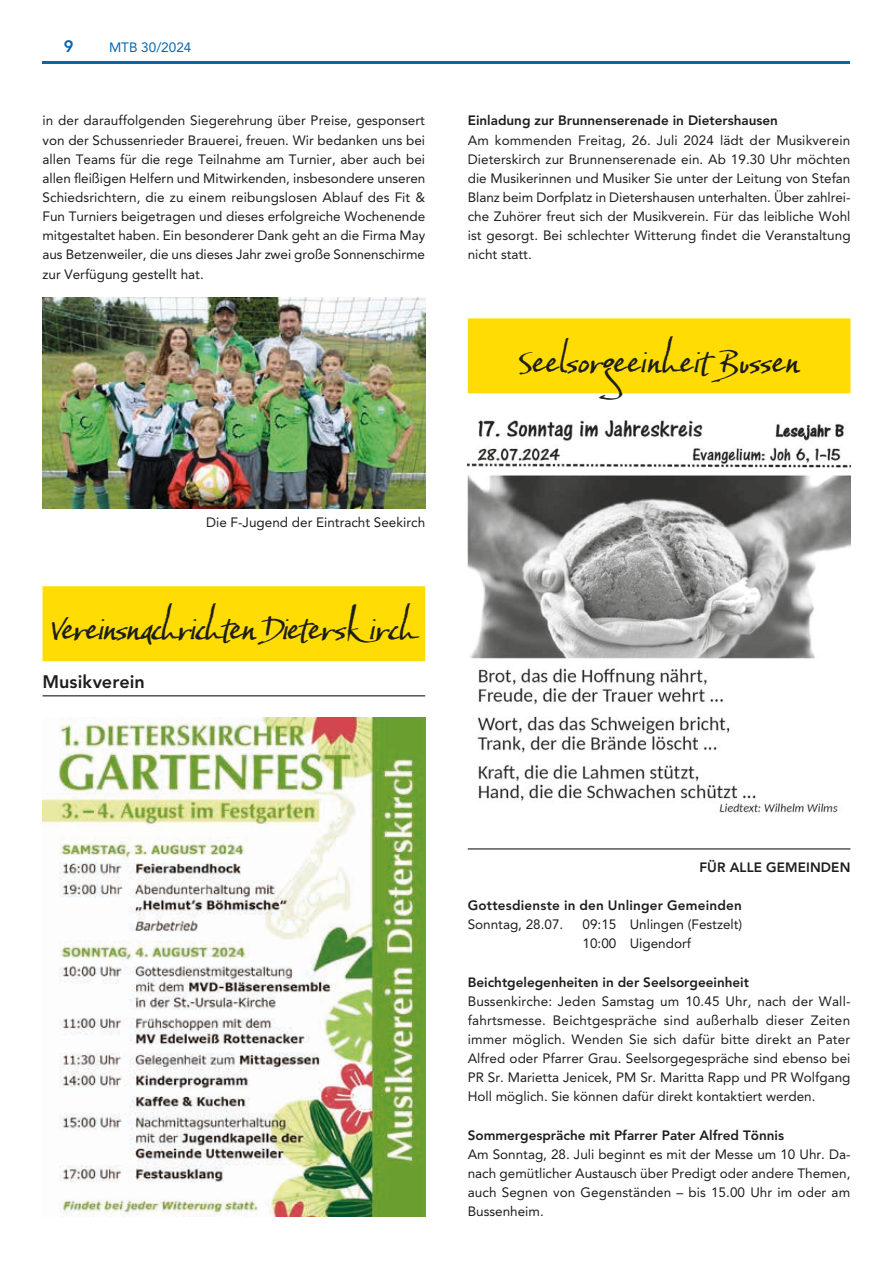
<style>
.page{position:relative;width:893px;height:1263px;background:#fff}
.page>*{position:absolute;margin:0;border:0;box-sizing:border-box;transform-origin:0 0}
.t1{font:37.5px "Baka Too";letter-spacing:-.02em;color:#1d1d1b}
.t2{font:37.5px "Baka Too";color:#1d1d1b}
.t3{font:800 18px "Avenir LT Pro";color:#1d1d1b}
.t4{font:800 16.5px "Avenir LT Pro";color:#0766b0}
.t5{font:13.5px/19.2px "Avenir LT Pro";color:#1d1d1b;text-align:justify}
.t6{font:800 13.5px "Avenir LT Pro";color:#1d1d1b}
.t7{font:13.5px "Avenir LT Pro";color:#0766b0}
</style>
<div class="page">
<hr style="left:43px;top:62px;width:807px;height:2px;background:#0766b0">
<div style="left:468px;top:318px;width:382px;height:75px;background:#ffdd04"></div>
<hr style="left:468px;top:848px;width:382px;height:1px;background:#1d1d1b">
<div style="left:43px;top:586px;width:382px;height:75px;background:#ffdd04"></div>
<hr style="left:43px;top:695px;width:382px;height:1px;background:#1d1d1b">
<img style="left:468px;top:420px;width:382px;height:394px">
<img style="left:43px;top:718px;width:382px;height:498px">
<img style="left:43px;top:298px;width:382px;height:210px">
<p class="t4" style="left:64px;top:36px;width:11px">9</p>
<p class="t7" style="left:109px;top:39px;width:84px">MTB 30/2024</p>
<p class="t5" style="left:43px;top:111px;width:384px">in der darauffolgenden Siegerehrung über Preise, gesponsert von der Schussenrieder Brauerei, freuen. Wir bedanken uns bei allen Teams für die rege Teilnahme am Turnier, aber auch bei allen fleißigen Helfern und Mitwirkenden, insbesondere unseren Schiedsrichtern, die zu einem reibungslosen Ablauf des Fit &amp; Fun Turniers beigetragen und dieses erfolgreiche Wochenende mitgestaltet haben. Ein besonderer Dank geht an die Firma May aus Betzenweiler, die uns dieses Jahr zwei große Sonnenschirme zur Verfügung gestellt hat.</p>
<p class="t6" style="left:468px;top:113px;width:312px">Einladung zur Brunnenserenade in Dietershausen</p>
<p class="t5" style="left:468px;top:130px;width:384px">Am kommenden Freitag, 26. Juli 2024 lädt der Musikverein Dieterskirch zur Brunnenserenade ein. Ab 19.30 Uhr möchten die Musikerinnen und Musiker Sie unter der Leitung von Stefan Blanz beim Dorfplatz in Dietershausen unterhalten. Über zahlrei&shy;che Zuhörer freut sich der Musikverein. Für das leibliche Wohl ist gesorgt. Bei schlechter Witterung findet die Veranstaltung nicht statt.</p>
<h1 class="t2" style="left:517px;top:338px;width:285px">Seelsorgeeinheit Bussen</h1>
<p class="t5" style="left:206px;top:513px;width:221px">Die F-Jugend der Eintracht Seekirch</p>
<h1 class="t1" style="left:51px;top:605px;width:367px">Vereinsnachrichten Dietersk irch</h1>
<h2 class="t3" style="left:43px;top:671px;width:104px">Musikverein</h2>
<p class="t6" style="left:700px;top:859px;width:152px">FÜR ALLE GEMEINDEN</p>
<p class="t6" style="left:468px;top:897px;width:276px">Gottesdienste in den Unlinger Gemeinden</p>
<p class="t5" style="left:468px;top:915px;width:97px">Sonntag, 28.07.</p>
<p class="t5" style="left:583px;top:915px;width:161px">09:15 Unlingen (Festzelt)<br>10:00 Uigendorf</p>
<p class="t6" style="left:468px;top:974px;width:283px">Beichtgelegenheiten in der Seelsorgeeinheit</p>
<p class="t5" style="left:468px;top:991px;width:384px">Bussenkirche: Jeden Samstag um 10.45 Uhr, nach der Wall&shy;fahrtsmesse. Beichtgespräche sind außerhalb dieser Zeiten immer möglich. Wenden Sie sich dafür bitte direkt an Pater Alfred oder Pfarrer Grau. Seelsorgegespräche sind ebenso bei PR Sr. Marietta Jenicek, PM Sr. Maritta Rapp und PR Wolfgang Holl möglich. Sie können dafür direkt kontaktiert werden.</p>
<p class="t6" style="left:468px;top:1127px;width:318px">Sommergespräche mit Pfarrer Pater Alfred Tönnis</p>
<p class="t5" style="left:468px;top:1144px;width:384px">Am Sonntag, 28. Juli beginnt es mit der Messe um 10 Uhr. Da&shy;nach gemütlicher Austausch über Predigt oder andere Themen, auch Segnen von Gegenständen – bis 15.00 Uhr im oder am Bussenheim.</p>
</div>
